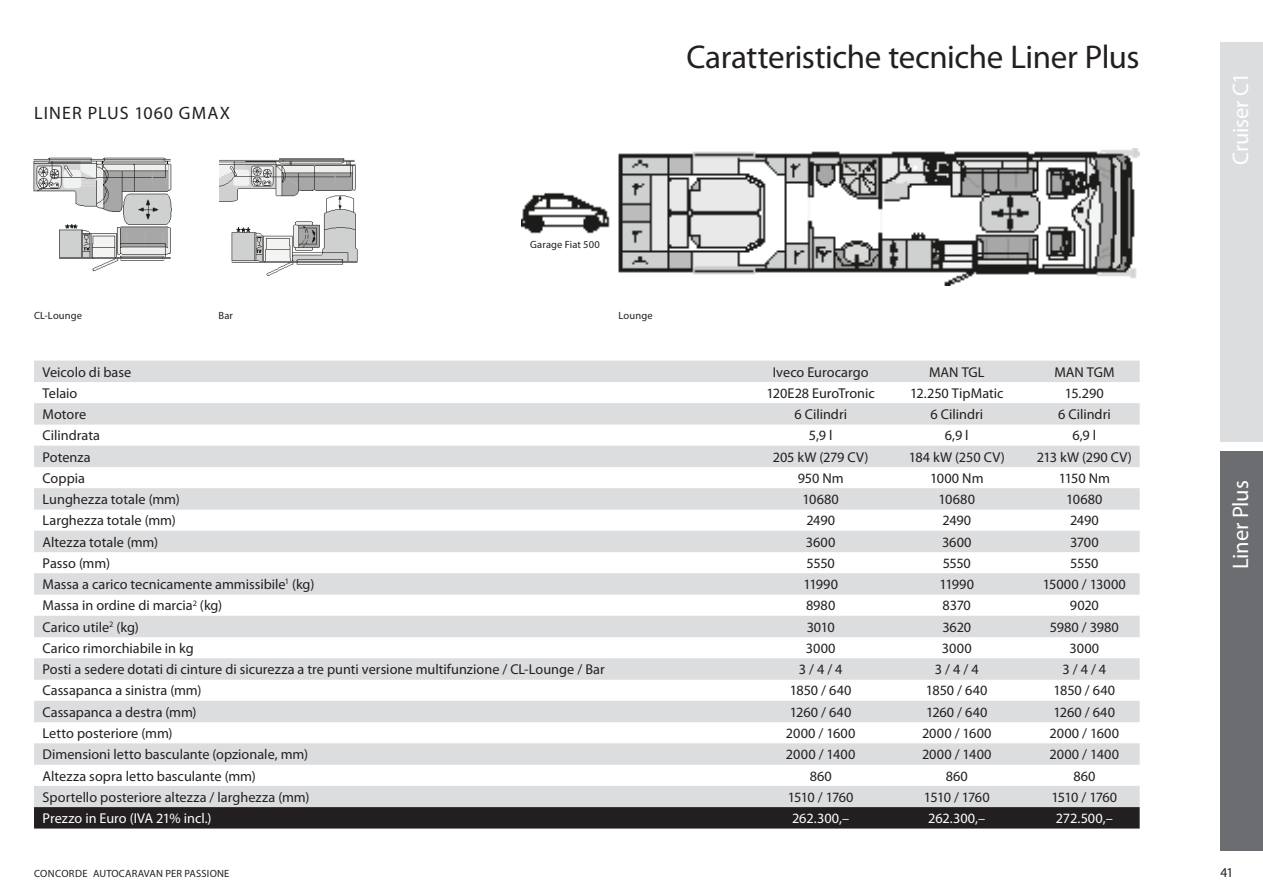
<style>
.page{position:relative;width:1263px;height:893px;background:#fff}
.page>*{position:absolute;margin:0;border:0;box-sizing:border-box;transform-origin:0 0}
.t1{font:33px "Myriad Pro";letter-spacing:-.015em;color:#231f20}
.t2{font:22.5px "Myriad Pro";letter-spacing:-.015em;color:#fff}
.t3{font:18px "Myriad Pro";letter-spacing:.055em;color:#231f20}
.t4{font:14.25px "Myriad Pro";color:#231f20}
.t5{font:14.25px "Myriad Pro";letter-spacing:-.005em;color:#fff}
.t6{font:14.25px "Myriad Pro";letter-spacing:-.045em;color:#231f20}
.t7{font:13.5px "Myriad Pro";color:#231f20}
.t8{font:10.5px "Myriad Pro";letter-spacing:.02em;color:#231f20}
</style>
<div class="page">
<div style="left:1220px;top:43px;width:43px;height:399px;background:#dcdddf"></div>
<div style="left:1220px;top:451px;width:43px;height:399px;background:#6c6d70"></div>
<div style="left:34px;top:361px;width:1106px;height:21px;background:#dcdddf"></div>
<div style="left:34px;top:403px;width:1106px;height:22px;background:#dcdddf"></div>
<div style="left:34px;top:446px;width:1106px;height:21px;background:#dcdddf"></div>
<div style="left:34px;top:488px;width:1106px;height:22px;background:#dcdddf"></div>
<div style="left:34px;top:531px;width:1106px;height:21px;background:#dcdddf"></div>
<div style="left:34px;top:573px;width:1106px;height:22px;background:#dcdddf"></div>
<div style="left:34px;top:616px;width:1106px;height:21px;background:#dcdddf"></div>
<div style="left:34px;top:658px;width:1106px;height:22px;background:#dcdddf"></div>
<div style="left:34px;top:701px;width:1106px;height:21px;background:#dcdddf"></div>
<div style="left:34px;top:743px;width:1106px;height:22px;background:#dcdddf"></div>
<div style="left:34px;top:786px;width:1106px;height:21px;background:#dcdddf"></div>
<div style="left:34px;top:807px;width:1106px;height:21px;background:#231f20"></div>
<img style="left:522px;top:149px;width:618px;height:137px">
<img style="left:219px;top:158px;width:139px;height:117px">
<img style="left:33px;top:157px;width:139px;height:115px">
<div style="left:525px;top:240px;width:80px;height:17px;background:#fff"></div>
<p class="t3" style="left:34px;top:102px;width:159px">Liner Plus 1060 Gma</p>
<p class="t3" style="left:220px;top:102px;width:12px">x</p>
<h1 class="t1" style="left:686px;top:36px;width:455px">Caratteristiche tecniche Liner Plus</h1>
<p class="t8" style="left:530px;top:238px;width:71px">Garage Fiat 500</p>
<p class="t8" style="left:34px;top:309px;width:50px">CL-Lounge</p>
<p class="t8" style="left:219px;top:309px;width:16px">Bar</p>
<p class="t8" style="left:619px;top:309px;width:36px">Lounge</p>
<p class="t4" style="left:43px;top:363px;width:90px">Veicolo di base</p>
<p class="t4" style="left:773px;top:363px;width:97px">Iveco Eurocargo</p>
<p class="t4" style="left:929px;top:363px;width:57px">MAN TGL</p>
<p class="t4" style="left:1054px;top:363px;width:62px">MAN TGM</p>
<p class="t4" style="left:43px;top:384px;width:36px">Telaio</p>
<p class="t4" style="left:766px;top:384px;width:110px">120E28 EuroTronic</p>
<p class="t4" style="left:910px;top:384px;width:95px">12.250 TipMatic</p>
<p class="t4" style="left:1065px;top:384px;width:40px">15.290</p>
<p class="t4" style="left:43px;top:405px;width:45px">Motore</p>
<p class="t4" style="left:794px;top:405px;width:54px">6 Cilindri</p>
<p class="t4" style="left:930px;top:405px;width:54px">6 Cilindri</p>
<p class="t4" style="left:1058px;top:405px;width:54px">6 Cilindri</p>
<p class="t4" style="left:43px;top:427px;width:59px">Cilindrata</p>
<p class="t4" style="left:809px;top:427px;width:25px">5,9 l</p>
<p class="t4" style="left:945px;top:427px;width:25px">6,9 l</p>
<p class="t4" style="left:1072px;top:427px;width:25px">6,9 l</p>
<p class="t4" style="left:43px;top:448px;width:50px">Potenza</p>
<p class="t4" style="left:773px;top:448px;width:97px">205 kW (279 CV)</p>
<p class="t4" style="left:909px;top:448px;width:98px">184 kW (250 CV)</p>
<p class="t4" style="left:1037px;top:448px;width:97px">213 kW (290 CV)</p>
<p class="t4" style="left:43px;top:469px;width:44px">Coppia</p>
<p class="t4" style="left:798px;top:469px;width:47px">950 N m</p>
<p class="t4" style="left:930px;top:469px;width:55px">1000 Nm</p>
<p class="t4" style="left:1059px;top:469px;width:53px">1150 Nm</p>
<p class="t4" style="left:43px;top:491px;width:139px">Lunghezza totale (mm)</p>
<p class="t4" style="left:802px;top:491px;width:38px">10680</p>
<p class="t4" style="left:939px;top:491px;width:38px">10680</p>
<p class="t4" style="left:1066px;top:491px;width:38px">10680</p>
<p class="t4" style="left:43px;top:512px;width:135px">Larghezza totale (mm)</p>
<p class="t4" style="left:806px;top:512px;width:30px">2490</p>
<p class="t4" style="left:942px;top:512px;width:30px">2490</p>
<p class="t4" style="left:1070px;top:512px;width:30px">2490</p>
<p class="t4" style="left:43px;top:533px;width:117px">Altezza totale (mm)</p>
<p class="t4" style="left:806px;top:533px;width:31px">3600</p>
<p class="t4" style="left:942px;top:533px;width:31px">3600</p>
<p class="t4" style="left:1070px;top:533px;width:30px">3700</p>
<p class="t4" style="left:43px;top:554px;width:69px">Passo (mm)</p>
<p class="t4" style="left:807px;top:554px;width:30px">5550</p>
<p class="t4" style="left:943px;top:554px;width:30px">5550</p>
<p class="t4" style="left:1070px;top:554px;width:30px">5550</p>
<p class="t4" style="left:43px;top:576px;width:273px">Massa a carico tecnicamente ammissibile<sup>1</sup> (kg)</p>
<p class="t4" style="left:803px;top:576px;width:36px">11990</p>
<p class="t4" style="left:939px;top:576px;width:36px">11990</p>
<p class="t4" style="left:1043px;top:576px;width:85px">15000 / 13000</p>
<p class="t4" style="left:42px;top:597px;width:181px">Massa in ordine di marcia<sup>2</sup> (kg)</p>
<p class="t4" style="left:806px;top:597px;width:31px">8980</p>
<p class="t4" style="left:943px;top:597px;width:30px">8370</p>
<p class="t4" style="left:1070px;top:597px;width:30px">9020</p>
<p class="t4" style="left:43px;top:618px;width:98px">Carico utile<sup>2</sup> (kg)</p>
<p class="t4" style="left:807px;top:618px;width:29px">3010</p>
<p class="t4" style="left:942px;top:618px;width:30px">3620</p>
<p class="t4" style="left:1050px;top:618px;width:71px">5980 / 3980</p>
<p class="t4" style="left:43px;top:639px;width:153px">Carico rimorchiabile in kg</p>
<p class="t4" style="left:806px;top:639px;width:31px">3000</p>
<p class="t4" style="left:942px;top:639px;width:31px">3000</p>
<p class="t4" style="left:1069px;top:639px;width:31px">3000</p>
<p class="t4" style="left:43px;top:661px;width:564px">Posti a sedere dotati di cinture di sicurezza a tre punti versione multifunzione / CL-Lounge / Bar</p>
<p class="t4" style="left:799px;top:661px;width:45px">3 / 4 / 4</p>
<p class="t4" style="left:935px;top:661px;width:45px">3 / 4 / 4</p>
<p class="t4" style="left:1062px;top:661px;width:45px">3 / 4 / 4</p>
<p class="t4" style="left:43px;top:682px;width:160px">Cassapanca a sinistra (mm)</p>
<p class="t4" style="left:790px;top:682px;width:63px">1850 / 640</p>
<p class="t4" style="left:926px;top:682px;width:63px">1850 / 640</p>
<p class="t4" style="left:1053px;top:682px;width:63px">1850 / 640</p>
<p class="t4" style="left:43px;top:703px;width:156px">Cassapanca a destra (mm)</p>
<p class="t4" style="left:790px;top:703px;width:63px">1260 / 640</p>
<p class="t4" style="left:926px;top:703px;width:63px">1260 / 640</p>
<p class="t4" style="left:1054px;top:703px;width:63px">1260 / 640</p>
<p class="t4" style="left:43px;top:724px;width:132px">Letto posteriore (mm)</p>
<p class="t4" style="left:786px;top:724px;width:71px">2000 / 1600</p>
<p class="t4" style="left:922px;top:724px;width:71px">2000 / 1600</p>
<p class="t4" style="left:1049px;top:724px;width:71px">2000 / 1600</p>
<p class="t4" style="left:43px;top:746px;width:267px">Dimensioni letto basculante (opzionale, mm)</p>
<p class="t4" style="left:786px;top:746px;width:71px">2000 / 1400</p>
<p class="t4" style="left:922px;top:746px;width:71px">2000 / 1400</p>
<p class="t4" style="left:1050px;top:746px;width:71px">2000 / 1400</p>
<p class="t4" style="left:43px;top:767px;width:215px">Altezza sopra letto basculante (mm)</p>
<p class="t4" style="left:810px;top:767px;width:24px">860</p>
<p class="t4" style="left:946px;top:767px;width:24px">860</p>
<p class="t4" style="left:1073px;top:767px;width:24px">860</p>
<p class="t4" style="left:43px;top:788px;width:268px">Sportello posteriore altezza / larghezza (mm)</p>
<p class="t6" style="left:788px;top:788px;width:67px">1510 / 1760</p>
<p class="t6" style="left:924px;top:788px;width:67px">1510 / 1760</p>
<p class="t6" style="left:1051px;top:788px;width:67px">1510 / 1760</p>
<p class="t5" style="left:43px;top:809px;width:171px">Prezzo in Euro (IVA 21% incl.)</p>
<p class="t5" style="left:792px;top:809px;width:59px">262.300,–</p>
<p class="t5" style="left:928px;top:809px;width:59px">262.300,–</p>
<p class="t5" style="left:1056px;top:809px;width:59px">272.500,–</p>
<h2 class="t2" style="left:1227px;top:165px;width:94px;rotate:-90deg">Cruiser C1</h2>
<h2 class="t2" style="left:1227px;top:569px;width:90px;rotate:-90deg">Liner Plus</h2>
<p class="t8" style="left:34px;top:867px;width:197px">Concorde Autocaravan per passione</p>
<p class="t7" style="left:1220px;top:864px;width:15px">41</p>
</div>
